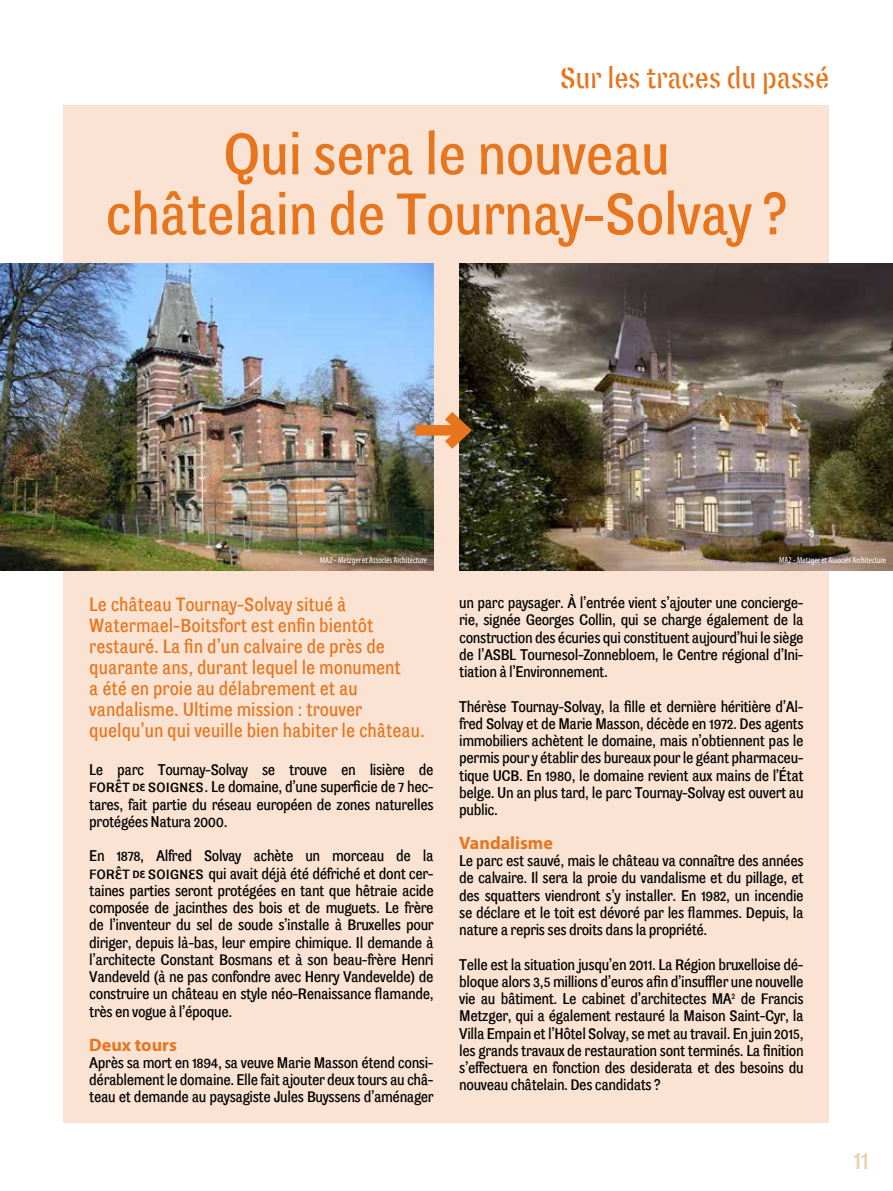
<style>
.page{position:relative;width:893px;height:1191px;background:#fff}
.page>*{position:absolute;margin:0;border:0;box-sizing:border-box;transform-origin:0 0}
.t1{font:60px/60px "Son Grotesque";letter-spacing:-.01em;color:#e7751e;text-align:center}
.t2{font:30px "Son Grotesque Stencil";color:#e7751e}
.t3{font:27px "Son Grotesque";color:#e7d2ad}
.t4{font:19.5px/21px "Son Grotesque";color:#e7751e}
.t5{font:700 18px "Myriad Pro";color:#e7751e}
.t6{font:15.75px/17.2px "Son Grotesque";letter-spacing:-.025em;color:#000;text-align:justify}
.t7{font:condensed 9px "Myriad Pro";color:#fff}
</style>
<div class="page">
<div style="left:64px;top:106px;width:765px;height:1017px;background:#fae3d2"></div>
<img style="left:0;top:263px;width:434px;height:307px">
<img style="left:459px;top:263px;width:434px;height:307px">
<div style="left:415px;top:425px;width:49px;height:10px;background:#e7751e"></div>
<svg style="left:434px;top:401px;width:46px;height:59px"></svg>
<h2 class="t2" style="left:560px;top:61px;width:271px">Sur les traces du passé</h2>
<h1 class="t1" style="left:105px;top:124px;width:684px">Qui sera le nouveau<br>châtelain de Tournay-Solvay ?</h1>
<p class="t7" style="left:320px;top:555px;width:109px">MA2 - Metzger et Associés Architecture</p>
<p class="t7" style="left:779px;top:555px;width:109px">MA2 - Metzger et Associés Architecture</p>
<p class="t4" style="left:89px;top:593px;width:337px">Le château Tournay-Solvay situé à Watermael-Boitsfort est enfin bientôt restauré. La fin d’un calvaire de près de quarante ans, durant lequel le monument<br>a été en proie au délabrement et au vandalisme. Ultime mission : trouver quelqu’un qui veuille bien habiter le château.</p>
<p class="t6" style="left:89px;top:761px;width:346px">Le parc Tournay-Solvay se trouve en lisière de *ForêtdeSoignes . Le domaine, d’une superficie de 7 hec&shy;tares, fait partie du réseau européen de zones naturelles protégées Natura 2000.</p>
<p class="t6" style="left:89px;top:864px;width:346px">*Forêt qui avait déjà été défriché et dont cer-</p>
<p class="t6" style="left:89px;top:838px;width:346px;line-height:34.5px">En 1878, Alfred Solvay achète un morceau de la taines parties seront protégées en tant que hêtraie acide</p>
<p class="t6" style="left:89px;top:899px;width:346px">composée de jacinthes des bois et de muguets. Le frère de l’inventeur du sel de soude s’installe à Bruxelles pour diriger, depuis là-bas, leur empire chimique. Il demande à l’architecte Constant Bosmans et à son beau-frère Henri Vandeveld (à ne pas confondre avec Henry Vandevelde) de construire un château en style néo-Renaissance flamande, très en vogue à l’époque.</p>
<p class="t5" style="left:89px;top:1032px;width:89px">Deux tours</p>
<p class="t6" style="left:89px;top:1053px;width:346px">Après sa mort en 1894, sa veuve Marie Masson étend consi&shy;dérablement le domaine. Elle fait ajouter deux tours au châ&shy;teau et demande au paysagiste Jules Buyssens d’aménager</p>
<p class="t6" style="left:459px;top:594px;width:346px">un parc paysager. À l’entrée vient s’ajouter une concierge&shy;rie, signée Georges Collin, qui se charge également de la construction des écuries qui constituent aujourd’hui le siège de l’ASBL Tournesol-Zonnebloem, le Centre régional d’Ini&shy;tiation à l’Environnement.</p>
<p class="t6" style="left:459px;top:697px;width:346px">Thérèse Tournay-Solvay, la fille et dernière héritière d’Al&shy;fred Solvay et de Marie Masson, décède en 1972. Des agents immobiliers achètent le domaine, mais n’obtiennent pas le permis pour y établir des bureaux pour le géant pharmaceu&shy;tique UCB. En 1980, le domaine revient aux mains de l’État belge. Un an plus tard, le parc Tournay-Solvay est ouvert au public.</p>
<p class="t5" style="left:459px;top:831px;width:95px">Vandalisme</p>
<p class="t6" style="left:459px;top:852px;width:346px">Le parc est sauvé, mais le château va connaître des années de calvaire. Il sera la proie du vandalisme et du pillage, et des squatters viendront s’y installer. En 1982, un incendie se déclare et le toit est dévoré par les flammes. Depuis, la nature a repris ses droits dans la propriété.</p>
<p class="t6" style="left:459px;top:955px;width:346px">Telle est la situation jusqu’en 2011. La Région bruxelloise dé&shy;bloque alors 3,5 millions d’euros afin d’insuffler une nouvelle vie au bâtiment. Le cabinet d’architectes MA<sup>2</sup> de Francis Metzger, qui a également restauré la Maison Saint-Cyr, la Villa Empain et l’Hôtel Solvay, se met au travail. En juin 2015, les grands travaux de restauration sont terminés. La finition s’effectuera en fonction des desiderata et des besoins du nouveau châtelain. Des candidats ?</p>
<h3 class="t3" style="left:853px;top:1144px;width:18px">11</h3>
</div>
